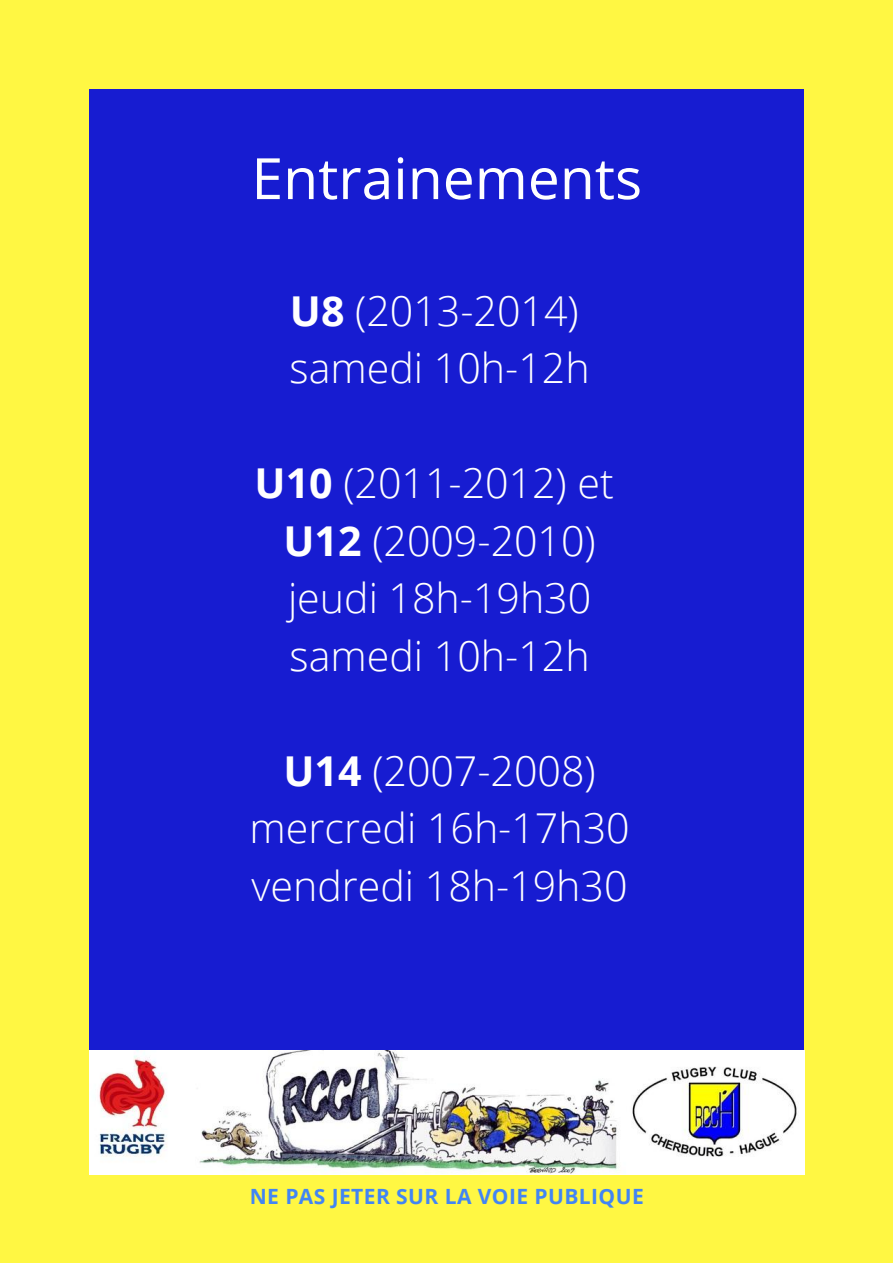
<style>
.page{position:relative;width:893px;height:1263px;background:#fff743}
.page>*{position:absolute;margin:0;border:0;box-sizing:border-box;transform-origin:0 0}
.t1{font:57px "Open Sans";color:#fff}
.t2{font:300 41.17px/57.4px "Open Sans";color:#fff;text-align:center}
.t3{font:700 21px "Open Sans";letter-spacing:.02em;color:#4285f4}
.s1{font-weight:700}
</style>
<div class="page">
<div style="left:89px;top:89px;width:715px;height:1085px;background:#171cd1"></div>
<img style="left:89px;top:1050px;width:715px;height:124px">
<h1 class="t1" style="left:251px;top:138px;width:392px">Entrainements</h1>
<p class="t2" style="left:290px;top:281px;width:301px;text-align:left"><span class="s1">U8</span> (2013-2014) samedi 10h-12h</p>
<p class="t2" style="left:255px;top:453px;width:361px"><span class="s1">U10</span> (2011-2012) et<br><span class="s1">U12</span> (2009-2010) jeudi 18h-19h30 samedi 10h-12h</p>
<p class="t2" style="left:249px;top:741px;width:382px"><span class="s1">U14</span> (2007-2008) mercredi 16h-17h30 vendredi 18h-19h30</p>
<p class="t3" style="left:250px;top:1181px;width:395px">NE PAS JETER SUR LA VOIE PUBLIQUE</p>
</div>
